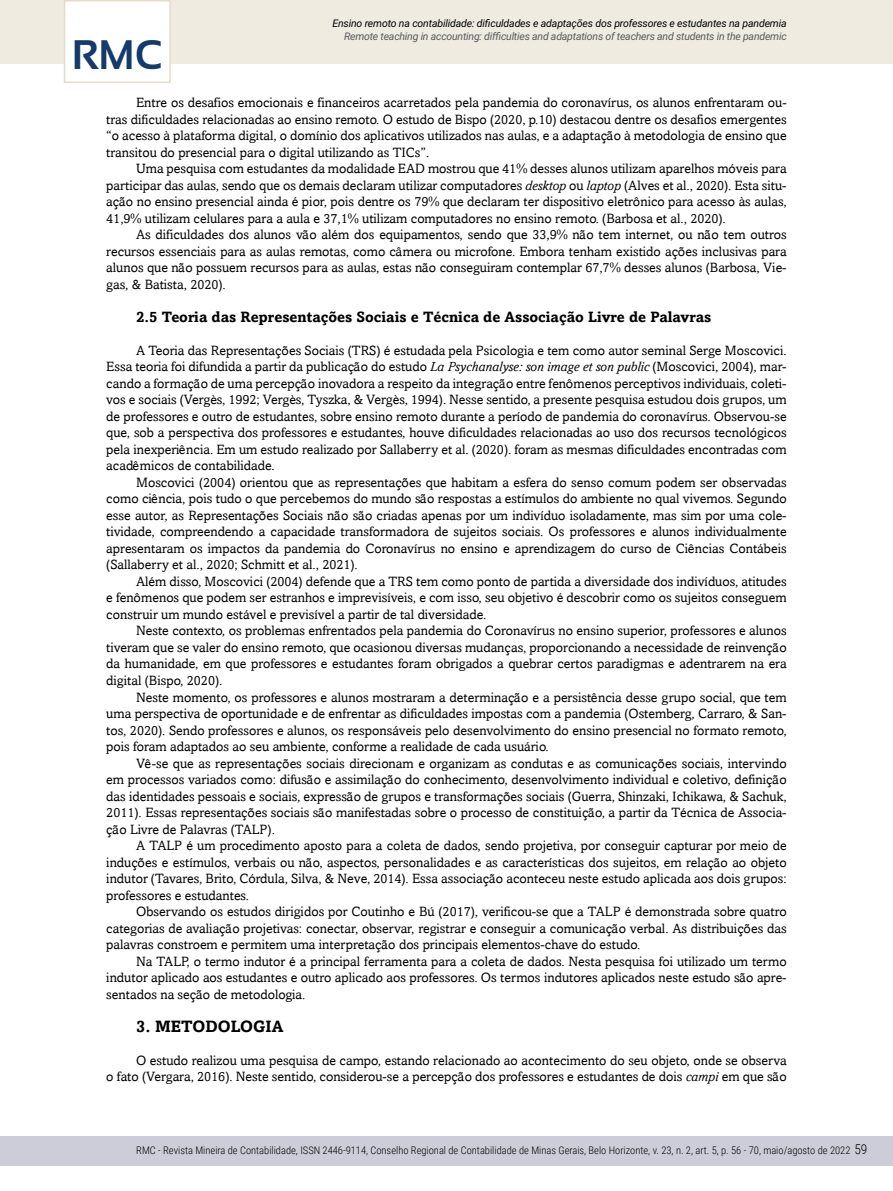
<style>
.page{position:relative;width:893px;height:1191px;background:#fff}
.page>*{position:absolute;margin:0;border:0;box-sizing:border-box;transform-origin:0 0}
.t1{font:700 41.25px "Sansation";color:#143b6b}
.t2{font:700 16.5px "Amasis";color:#000}
.t3{font:700 15px "Amasis";color:#000}
.t4{font:13.5px/16.5px "Amasis";color:#000;text-align:justify}
.t5{font:300 13.5px "Roboto Condensed";color:#000}
.t6{font:300 10.5px "Roboto Condensed";color:#000}
.t7{font:italic 10.5px "Roboto";letter-spacing:-.02em;color:#58595b}
.t8{font:italic 10.5px "Roboto";letter-spacing:-.015em;color:#000}
.s1{font-style:italic}
</style>
<div class="page">
<div style="left:0;top:1135px;width:893px;height:30px;background:#cdcdda"></div>
<div style="left:0;top:0;width:893px;height:64px;background:#efebe1"></div>
<div style="left:64px;top:0;width:107px;height:83px;background:#fff;border:2px solid #e4dcca"></div>
<h1 class="t1" style="left:72px;top:32px;width:92px">RMC</h1>
<p class="t8" style="left:332px;top:16px;width:456px">Ensino remoto na contabilidade: dificuldades e adaptações dos professores e estudantes na pandemia</p>
<p class="t7" style="left:344px;top:29px;width:444px">Remote teaching in accounting: difficulties and adaptations of teachers and students in the pandemic</p>
<p class="t4" style="left:106px;top:94px;width:682px;text-indent:30px">Entre os desafios emocionais e financeiros acarretados pela pandemia do coronavírus, os alunos enfrentaram ou&shy;tras dificuldades relacionadas ao ensino remoto. O estudo de Bispo (2020, p.10) destacou dentre os desafios emergentes “o acesso à plataforma digital, o domínio dos aplicativos utilizados nas aulas, e a adaptação à metodologia de ensino que transitou do presencial para o digital utilizando as TICs”.</p>
<p class="t4" style="left:106px;top:160px;width:682px;text-indent:30px">Uma pesquisa com estudantes da modalidade EAD mostrou que 41% desses alunos utilizam aparelhos móveis para participar das aulas, sendo que os demais declaram utilizar computadores <span class="s1">desktop</span> ou <span class="s1">laptop</span> (Alves et al., 2020). Esta situ&shy;ação no ensino presencial ainda é pior, pois dentre os 79% que declaram ter dispositivo eletrônico para acesso às aulas, 41,9% utilizam celulares para a aula e 37,1% utilizam computadores no ensino remoto. (Barbosa et al., 2020).</p>
<p class="t4" style="left:106px;top:226px;width:682px;text-indent:30px">As dificuldades dos alunos vão além dos equipamentos, sendo que 33,9% não tem internet, ou não tem outros recursos essenciais para as aulas remotas, como câmera ou microfone. Embora tenham existido ações inclusivas para alunos que não possuem recursos para as aulas, estas não conseguiram contemplar 67,7% desses alunos (Barbosa, Vie&shy;gas, &amp; Batista, 2020).</p>
<p class="t3" style="left:136px;top:308px;width:577px">2.5 Teoria das Representações Sociais e Técnica de Associação Livre de Palavras</p>
<p class="t4" style="left:106px;top:342px;width:682px;text-indent:30px">A Teoria das Representações Sociais (TRS) é estudada pela Psicologia e tem como autor seminal Serge Moscovici.<br>Essa teoria foi difundida a partir da publicação do estudo <span class="s1">La Psychanalyse: son image et son public</span> (Moscovici, 2004), mar&shy;cando a formação de uma percepção inovadora a respeito da integração entre fenômenos perceptivos individuais, coleti&shy;vos e sociais (Vergès, 1992; Vergès, Tyszka, &amp; Vergès, 1994). Nesse sentido, a presente pesquisa estudou dois grupos, um de professores e outro de estudantes, sobre ensino remoto durante a período de pandemia do coronavírus. Observou-se que, sob a perspectiva dos professores e estudantes, houve dificuldades relacionadas ao uso dos recursos tecnológicos pela inexperiência. Em um estudo realizado por Sallaberry et al. (2020). foram as mesmas dificuldades encontradas com acadêmicos de contabilidade.</p>
<p class="t4" style="left:106px;top:474px;width:682px;text-indent:30px">Moscovici (2004) orientou que as representações que habitam a esfera do senso comum podem ser observadas como ciência, pois tudo o que percebemos do mundo são respostas a estímulos do ambiente no qual vivemos. Segundo esse autor, as Representações Sociais não são criadas apenas por um indivíduo isoladamente, mas sim por uma cole&shy;tividade, compreendendo a capacidade transformadora de sujeitos sociais. Os professores e alunos individualmente apresentaram os impactos da pandemia do Coronavírus no ensino e aprendizagem do curso de Ciências Contábeis (Sallaberry et al., 2020; Schmitt et al., 2021).</p>
<p class="t4" style="left:106px;top:573px;width:682px;text-indent:30px">Além disso, Moscovici (2004) defende que a TRS tem como ponto de partida a diversidade dos indivíduos, atitudes e fenômenos que podem ser estranhos e imprevisíveis, e com isso, seu objetivo é descobrir como os sujeitos conseguem construir um mundo estável e previsível a partir de tal diversidade.</p>
<p class="t4" style="left:106px;top:622px;width:682px;text-indent:30px">Neste contexto, os problemas enfrentados pela pandemia do Coronavírus no ensino superior, professores e alunos tiveram que se valer do ensino remoto, que ocasionou diversas mudanças, proporcionando a necessidade de reinvenção da humanidade, em que professores e estudantes foram obrigados a quebrar certos paradigmas e adentrarem na era digital (Bispo, 2020).</p>
<p class="t4" style="left:106px;top:688px;width:682px;text-indent:30px">Neste momento, os professores e alunos mostraram a determinação e a persistência desse grupo social, que tem uma perspectiva de oportunidade e de enfrentar as dificuldades impostas com a pandemia (Ostemberg, Carraro, &amp; San&shy;tos, 2020). Sendo professores e alunos, os responsáveis pelo desenvolvimento do ensino presencial no formato remoto, pois foram adaptados ao seu ambiente, conforme a realidade de cada usuário.</p>
<p class="t4" style="left:106px;top:754px;width:682px;text-indent:30px">Vê-se que as representações sociais direcionam e organizam as condutas e as comunicações sociais, intervindo em processos variados como: difusão e assimilação do conhecimento, desenvolvimento individual e coletivo, definição das identidades pessoais e sociais, expressão de grupos e transformações sociais (Guerra, Shinzaki, Ichikawa, &amp; Sachuk, 2011). Essas representações sociais são manifestadas sobre o processo de constituição, a partir da Técnica de Associa&shy;ção Livre de Palavras (TALP).</p>
<p class="t4" style="left:106px;top:837px;width:682px;text-indent:30px">A TALP é um procedimento aposto para a coleta de dados, sendo projetiva, por conseguir capturar por meio de induções e estímulos, verbais ou não, aspectos, personalidades e as características dos sujeitos, em relação ao objeto indutor (Tavares, Brito, Córdula, Silva, &amp; Neve, 2014). Essa associação aconteceu neste estudo aplicada aos dois grupos: professores e estudantes.</p>
<p class="t4" style="left:106px;top:903px;width:682px;text-indent:30px">Observando os estudos dirigidos por Coutinho e Bú (2017), verificou-se que a TALP é demonstrada sobre quatro categorias de avaliação projetivas: conectar, observar, registrar e conseguir a comunicação verbal. As distribuições das palavras constroem e permitem uma interpretação dos principais elementos-chave do estudo.</p>
<p class="t4" style="left:106px;top:952px;width:682px;text-indent:30px">Na TALP, o termo indutor é a principal ferramenta para a coleta de dados. Nesta pesquisa foi utilizado um termo indutor aplicado aos estudantes e outro aplicado aos professores. Os termos indutores aplicados neste estudo são apre&shy;sentados na seção de metodologia.</p>
<p class="t2" style="left:136px;top:1016px;width:149px">3. METODOLOGIA</p>
<p class="t4" style="left:106px;top:1051px;width:682px;text-align:right">O estudo realizou uma pesquisa de campo, estando relacionado ao acontecimento do seu objeto, onde se observa<br>o fato (Vergara, 2016). Neste sentido, considerou-se a percepção dos professores e estudantes de dois <span class="s1">campi</span> em que são</p>
<p class="t5" style="left:854px;top:1140px;width:15px">59</p>
<p class="t6" style="left:136px;top:1143px;width:716px">RMC - Revista Mineira de Contabilidade, ISSN 2446-9114, Conselho Regional de Contabilidade de Minas Gerais, Belo Horizonte, v. 23, n. 2, art. 5, p. 56 - 70, maio/agosto de 2022</p>
</div>
